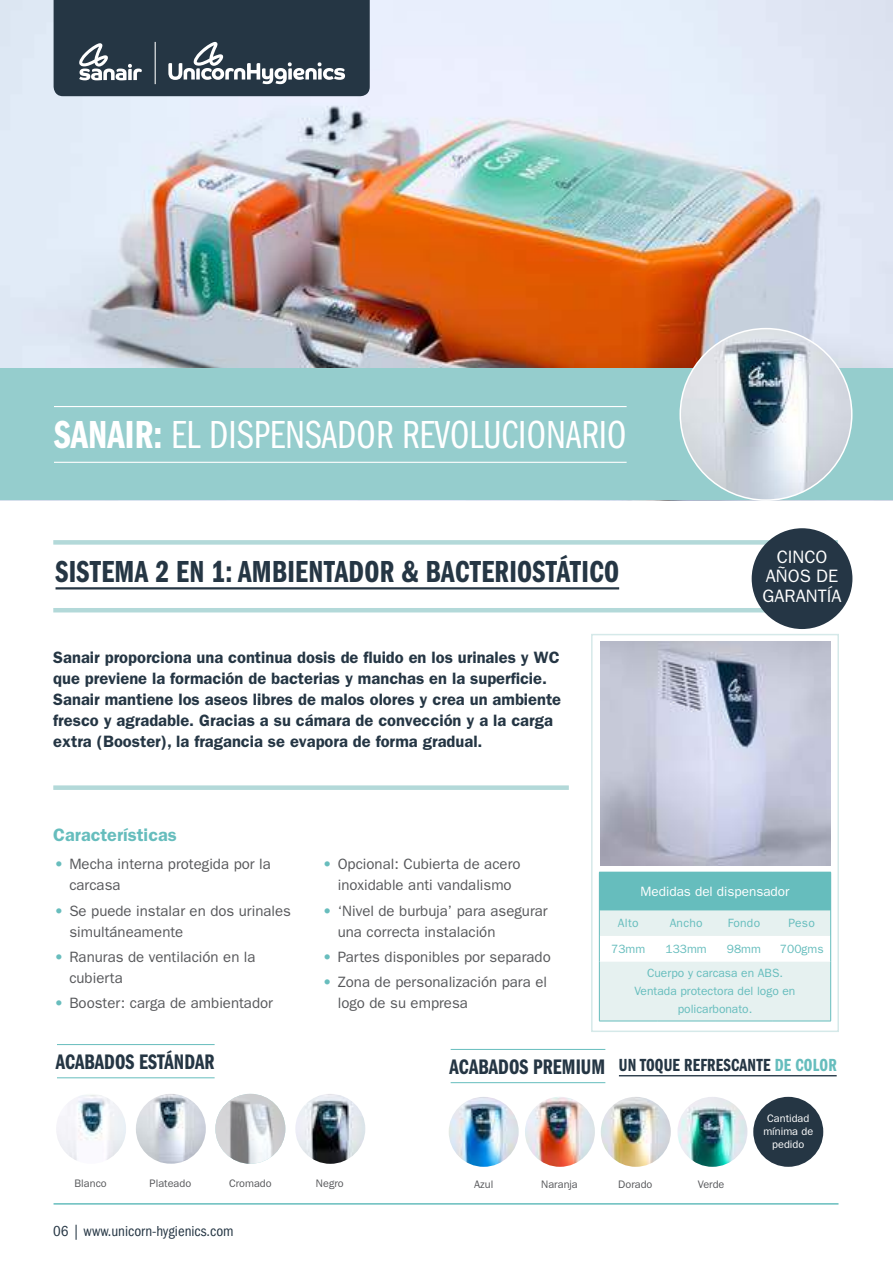
<style>
.page{position:relative;width:893px;height:1263px;background:#fff}
.page>*{position:absolute;margin:0;border:0;box-sizing:border-box;transform-origin:0 0}
.t1{font:40.5px "ITC Franklin Gothic Std Bk Cp";letter-spacing:.005em;color:#fff}
.t2{font:31.5px "ITC Franklin Gothic Std Dm Cp";letter-spacing:.01em;color:#253644}
.t3{font:21.75px "ITC Franklin Gothic Std Dm Cp";letter-spacing:.005em;color:#253644}
.t4{font:18.15px "ITC Franklin Gothic Std Dm Cp";letter-spacing:.01em;color:#253644}
.t5{font:18px/19.5px "ITC Franklin Gothic Std";color:#fff;text-align:center}
.t6{font:600 18px "ITC Franklin Gothic Std";color:#66bdbd}
.t7{font:600 16.5px/21px "ITC Franklin Gothic Std";color:#253644}
.t8{font:15px/21px "ITC Franklin Gothic Std";color:#57585b}
.t9{font:condensed 15px "ITC Franklin Gothic Std";color:#253644}
.t10{font:13.5px "ITC Franklin Gothic Std";color:#fff}
.t11{font:12px/24.5px "ITC Franklin Gothic Std";color:#66bdbd}
.t12{font:10.95px "ITC Franklin Gothic Std";color:#57585b}
.t13{font:10.95px/12.8px "ITC Franklin Gothic Std";color:#fff;text-align:center}
.s1{font-family:"ITC Franklin Gothic Std Dm Cp"}
.s2{font-family:"ITC Franklin Gothic Std Hvy";color:#68bdbd}
.s3{color:#66bdbd}
</style>
<div class="page">
<img style="left:0;top:0;width:893px;height:501px">
<hr style="left:54px;top:1203px;width:784px;height:1px;background:#66bdbd">
<div style="left:591px;top:634px;width:248px;height:398px;border:2px solid #d5e9e9"></div>
<div style="left:599px;top:872px;width:232px;height:38px;background:#66bdbd"></div>
<svg style="left:599px;top:910px;width:232px;height:111px"></svg>
<hr style="left:599px;top:961px;width:1px;height:60px;background:#66bdbd">
<hr style="left:830px;top:961px;width:1px;height:60px;background:#66bdbd">
<hr style="left:599px;top:1021px;width:58px;height:1px;background:#66bdbd">
<hr style="left:657px;top:1021px;width:58px;height:1px;background:#66bdbd">
<hr style="left:715px;top:1021px;width:58px;height:1px;background:#66bdbd">
<hr style="left:773px;top:1021px;width:58px;height:1px;background:#66bdbd">
<div style="left:0;top:369px;width:893px;height:131px;background:#95cdcd"></div>
<hr style="left:54px;top:406px;width:573px;height:1px;background:#fff">
<hr style="left:54px;top:462px;width:573px;height:1px;background:#fff">
<img style="left:680px;top:329px;width:172px;height:171px;border-radius:86px">
<div style="left:53px;top:785px;width:516px;height:5px;background:#b3d9d9"></div>
<hr style="left:56px;top:587px;width:563px;height:2px;background:#253644">
<div style="left:53px;top:540px;width:785px;height:5px;background:#b3d9d9"></div>
<hr style="left:53px;top:608px;width:785px;height:4px;background:#b3d9d9">
<div style="left:752px;top:528px;width:100px;height:101px;background:#253645;border-radius:50%"></div>
<img style="left:600px;top:642px;width:230px;height:223px">
<hr style="left:57px;top:1044px;width:158px;height:1px;background:#66bdbd">
<hr style="left:57px;top:1077px;width:158px;height:1px;background:#66bdbd">
<img style="left:215px;top:1094px;width:70px;height:70px;border-radius:35px">
<img style="left:136px;top:1094px;width:70px;height:70px;border-radius:35px">
<img style="left:295px;top:1094px;width:70px;height:70px;border-radius:35px">
<img style="left:56px;top:1094px;width:70px;height:70px;border-radius:35px">
<hr style="left:451px;top:1049px;width:154px;height:1px;background:#66bdbd">
<hr style="left:451px;top:1082px;width:154px;height:1px;background:#66bdbd">
<img style="left:449px;top:1097px;width:70px;height:70px;border-radius:35px">
<img style="left:601px;top:1097px;width:70px;height:70px;border-radius:35px">
<img style="left:525px;top:1097px;width:70px;height:70px;border-radius:35px">
<img style="left:677px;top:1097px;width:70px;height:70px;border-radius:35px">
<div style="left:753px;top:1097px;width:70px;height:70px;background:#253644;border-radius:50%"></div>
<hr style="left:619px;top:1075px;width:218px;height:1px;background:#253644">
<svg style="left:54px;top:0;width:316px;height:96px;background:#364653"></svg>
<h1 class="t1" style="left:54px;top:413px;width:574px"><span class="s1">SANAIR:</span> EL DISPENSADOR REVOLUCIONARIO</h1>
<h2 class="t2" style="left:56px;top:555px;width:565px">SISTEMA 2 EN 1: AMBIENTADOR &amp; BACTERIOSTÁTICO</h2>
<p class="t5" style="left:763px;top:547px;width:80px">CINCO<br>AÑOS DE<br>GARANTÍA</p>
<p class="t7" style="left:53px;top:646px;width:509px">Sanair proporciona una continua dosis de fluido en los urinales y WC que previene la formación de bacterias y manchas en la superficie.<br>Sanair mantiene los aseos libres de malos olores y crea un ambiente fresco y agradable. Gracias a su cámara de convección y a la carga extra (Booster), la fragancia se evapora de forma gradual.</p>
<p class="t6" style="left:53px;top:824px;width:125px">Características</p>
<p class="t8" style="left:69px;top:854px;width:203px;text-indent:-15px"><span class="s2">•</span> Mecha interna protegida por la carcasa</p>
<p class="t8" style="left:69px;top:900px;width:223px;text-indent:-15px"><span class="s2">•</span> Se puede instalar en dos urinales simultáneamente</p>
<p class="t8" style="left:69px;top:946px;width:188px;text-indent:-15px"><span class="s2">•</span> Ranuras de ventilación en la cubierta</p>
<p class="t8" style="left:54px;top:993px;width:220px"><span class="s2">•</span> Booster: carga de ambientador</p>
<h3 class="t3" style="left:56px;top:1049px;width:160px">ACABADOS ESTÁNDAR</h3>
<p class="t8" style="left:323px;top:854px;width:199px;text-align:center"><span class="s2">•</span> Opcional: Cubierta de acero inoxidable anti vandalismo</p>
<p class="t8" style="left:338px;top:900px;width:211px;text-indent:-15px"><span class="s2">•</span> ‘Nivel de burbuja’ para asegurar una correcta instalación</p>
<p class="t8" style="left:323px;top:946px;width:230px"><span class="s2">•</span> Partes disponibles por separado</p>
<p class="t8" style="left:338px;top:972px;width:211px;text-indent:-15px"><span class="s2">•</span> Zona de personalización para el logo de su empresa</p>
<p class="t10" style="left:640px;top:883px;width:151px">Medidas del dispensador</p>
<p class="t11" style="left:618px;top:911px;width:22px">Alto</p>
<p class="t11" style="left:670px;top:911px;width:34px">Ancho</p>
<p class="t11" style="left:728px;top:911px;width:34px">Fondo</p>
<p class="t11" style="left:789px;top:911px;width:28px">Peso</p>
<p class="t11" style="left:611px;top:936px;width:36px">73mm</p>
<p class="t11" style="left:665px;top:936px;width:43px">133mm</p>
<p class="t11" style="left:727px;top:936px;width:36px">98mm</p>
<p class="t11" style="left:647px;top:936px;width:178px;text-indent:133px">700gms<br>Cuerpo y carcasa en ABS.</p>
<p class="t11" style="left:635px;top:982px;width:162px;line-height:18px;text-align:center">Ventada protectora del logo en policarbonato.</p>
<h3 class="t3" style="left:450px;top:1054px;width:157px">ACABADOS PREMIUM</h3>
<p class="t4" style="left:619px;top:1055px;width:219px">UN TOQUE REFRESCANTE <span class="s3">DE COLOR</span></p>
<p class="t13" style="left:763px;top:1112px;width:51px">Cantidad mínima de pedido</p>
<p class="t12" style="left:75px;top:1177px;width:34px">Blanco</p>
<p class="t12" style="left:150px;top:1177px;width:43px">Plateado</p>
<p class="t12" style="left:229px;top:1177px;width:44px">Cromado</p>
<p class="t12" style="left:316px;top:1177px;width:29px">Negro</p>
<p class="t12" style="left:474px;top:1178px;width:21px">Azul</p>
<p class="t12" style="left:541px;top:1178px;width:38px">Naranja</p>
<p class="t12" style="left:618px;top:1178px;width:36px">Dorado</p>
<p class="t12" style="left:698px;top:1178px;width:28px">Verde</p>
<p class="t9" style="left:53px;top:1223px;width:182px">06 | www.unicorn-hygienics.com</p>
</div>
